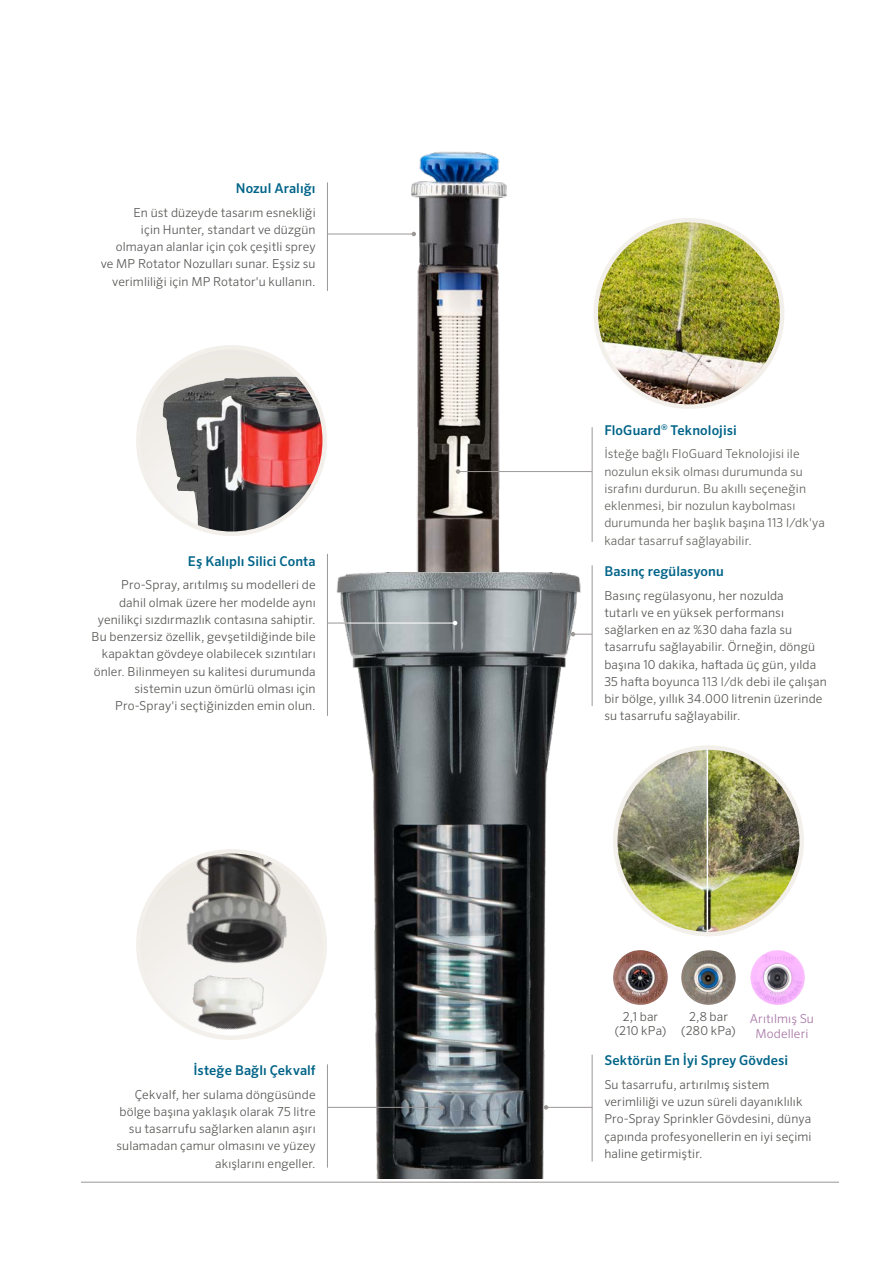
<style>
.page{position:relative;width:893px;height:1263px;background:#fff}
.page>*{position:absolute;margin:0;border:0;box-sizing:border-box;transform-origin:0 0}
.t1{font:500 13.5px "Sero Pro";letter-spacing:.005em;color:#006488}
.t2{font:300 12.3px/17.2px "Sero Pro";letter-spacing:.01em;color:#585956;text-align:right}
.t3{font:300 12.3px/17.2px "Sero Pro";letter-spacing:.01em;color:#646460}
.t4{font:300 12.3px/14.9px "Sero Pro";letter-spacing:.01em;color:#a777a6;text-align:center}
.s1{color:#646460}
</style>
<div class="page">
<img style="left:327px;top:572px;width:266px;height:607px">
<img style="left:408px;top:151px;width:99px;height:421px">
<hr style="left:81px;top:1182px;width:758px;height:1px;background:#9c9896">
<hr style="left:328px;top:234px;width:86px;height:1px;background:#9c9896">
<svg style="left:412px;top:232px;width:4px;height:4px"></svg>
<hr style="left:458px;top:471px;width:134px;height:1px;background:#9c9896">
<svg style="left:456px;top:469px;width:4px;height:5px"></svg>
<hr style="left:546px;top:1107px;width:46px;height:1px;background:#9c9896">
<svg style="left:544px;top:1105px;width:4px;height:4px"></svg>
<svg style="left:571px;top:632px;width:21px;height:4px"></svg>
<hr style="left:327px;top:1107px;width:115px;height:1px;background:#9c9896">
<svg style="left:439px;top:1105px;width:5px;height:4px"></svg>
<hr style="left:327px;top:554px;width:1px;height:162px;background:#9c9896">
<hr style="left:327px;top:1064px;width:1px;height:103px;background:#9c9896">
<hr style="left:338px;top:623px;width:117px;height:1px;background:#fff">
<svg style="left:453px;top:621px;width:4px;height:4px"></svg>
<svg style="left:328px;top:623px;width:21px;height:1px"></svg>
<hr style="left:327px;top:182px;width:1px;height:109px;background:#9c9896">
<hr style="left:592px;top:427px;width:1px;height:115px;background:#9c9896">
<hr style="left:592px;top:1055px;width:1px;height:106px;background:#9c9896">
<div style="left:138px;top:347px;width:187px;height:187px;background:#eeeae5;border-radius:93px"></div>
<img style="left:162px;top:376px;width:160px;height:155px">
<div style="left:136px;top:345px;width:191px;height:191px;border:4px solid #f3f0ec;border-radius:50%"></div>
<img style="left:596px;top:220px;width:186px;height:187px;border-radius:93px">
<div style="left:593px;top:218px;width:191px;height:191px;border:4px solid #f3f0ec;border-radius:50%"></div>
<img style="left:708px;top:750px;width:91px;height:183px">
<img style="left:617px;top:750px;width:90px;height:183px">
<div style="left:613px;top:745px;width:191px;height:191px;border:4px solid #f3f0ec;border-radius:50%"></div>
<img style="left:138px;top:851px;width:187px;height:187px;border-radius:93px">
<div style="left:136px;top:849px;width:191px;height:191px;border:4px solid #f3f0ec;border-radius:50%"></div>
<img style="left:613px;top:950px;width:55px;height:55px">
<img style="left:691px;top:950px;width:17px;height:7px">
<img style="left:750px;top:950px;width:55px;height:55px">
<hr style="left:592px;top:565px;width:1px;height:141px;background:#9c9896">
<p class="t1" style="left:236px;top:180px;width:81px">Nozul Aralığı</p>
<p class="t2" style="left:101px;top:204px;width:216px">En üst düzeyde tasarım esnekliği<br>için Hunter, standart ve düzgün olmayan alanlar için çok çeşitli sprey ve MP Rotator Nozulları sunar. Eşsiz su verimliliği için MP Rotator'u kullanın.</p>
<p class="t1" style="left:188px;top:553px;width:129px">Eş Kalıplı Silici Conta</p>
<p class="t2" style="left:92px;top:576px;width:226px">Pro-Spray, arıtılmış su modelleri de dahil olmak üzere her modelde aynı yenilikçi sızdırmazlık contasına sahiptir.<br>Bu benzersiz özellik, gevşetildiğinde bile kapaktan gövdeye olabilecek sızıntıları önler. Bilinmeyen su kalitesi durumunda sistemin uzun ömürlü olması için Pro-Spray'i seçtiğinizden emin olun.</p>
<p class="t1" style="left:193px;top:1062px;width:124px">İsteğe Bağlı Çekvalf</p>
<p class="t2" style="left:117px;top:1085px;width:201px">Çekvalf, her sulama döngüsünde bölge başına yaklaşık olarak 75 litre su tasarrufu sağlarken alanın aşırı sulamadan çamur olmasını ve yüzey akışlarını engeller.</p>
<p class="t1" style="left:604px;top:422px;width:134px">FloGuard<sup>®</sup> Teknolojisi</p>
<p class="t3" style="left:604px;top:445px;width:222px">İsteğe bağlı FloGuard Teknolojisi ile nozulun eksik olması durumunda su israfını durdurun. Bu akıllı seçeneğin eklenmesi, bir nozulun kaybolması durumunda her başlık başına 113 l/dk'ya kadar tasarruf sağlayabilir.</p>
<p class="t1" style="left:604px;top:563px;width:121px">Basınç regülasyonu</p>
<p class="t2" style="left:604px;top:586px;width:224px;text-align:left">Basınç regülasyonu, her nozulda<br>tutarlı ve en yüksek performansı sağlarken en az %30 daha fazla su tasarrufu sağlayabilir. Örneğin, döngü başına 10 dakika, haftada üç gün, yılda 35 hafta boyunca <span class="s1">113 l/dk</span> debi ile çalışan bir bölge, yıllık 34.000 litrenin üzerinde su tasarrufu sağlayabilir.</p>
<p class="t2" style="left:615px;top:1008px;width:53px;line-height:14.9px;text-align:center">2,1 bar (210 kPa)</p>
<p class="t2" style="left:681px;top:1008px;width:56px;line-height:14.9px;text-align:center">2,8 bar (280 kPa)</p>
<p class="t4" style="left:750px;top:1011px;width:66px">Arıtılmış Su<br>Modelleri</p>
<p class="t1" style="left:604px;top:1052px;width:185px">Sektörün En İyi Sprey Gövdesi</p>
<p class="t2" style="left:604px;top:1076px;width:209px;text-align:left">Su tasarrufu, artırılmış sistem verimliliği ve uzun süreli dayanıklılık Pro-Spray Sprinkler Gövdesini, dünya çapında profesyonellerin en iyi seçimi haline getirmiştir.</p>
</div>
